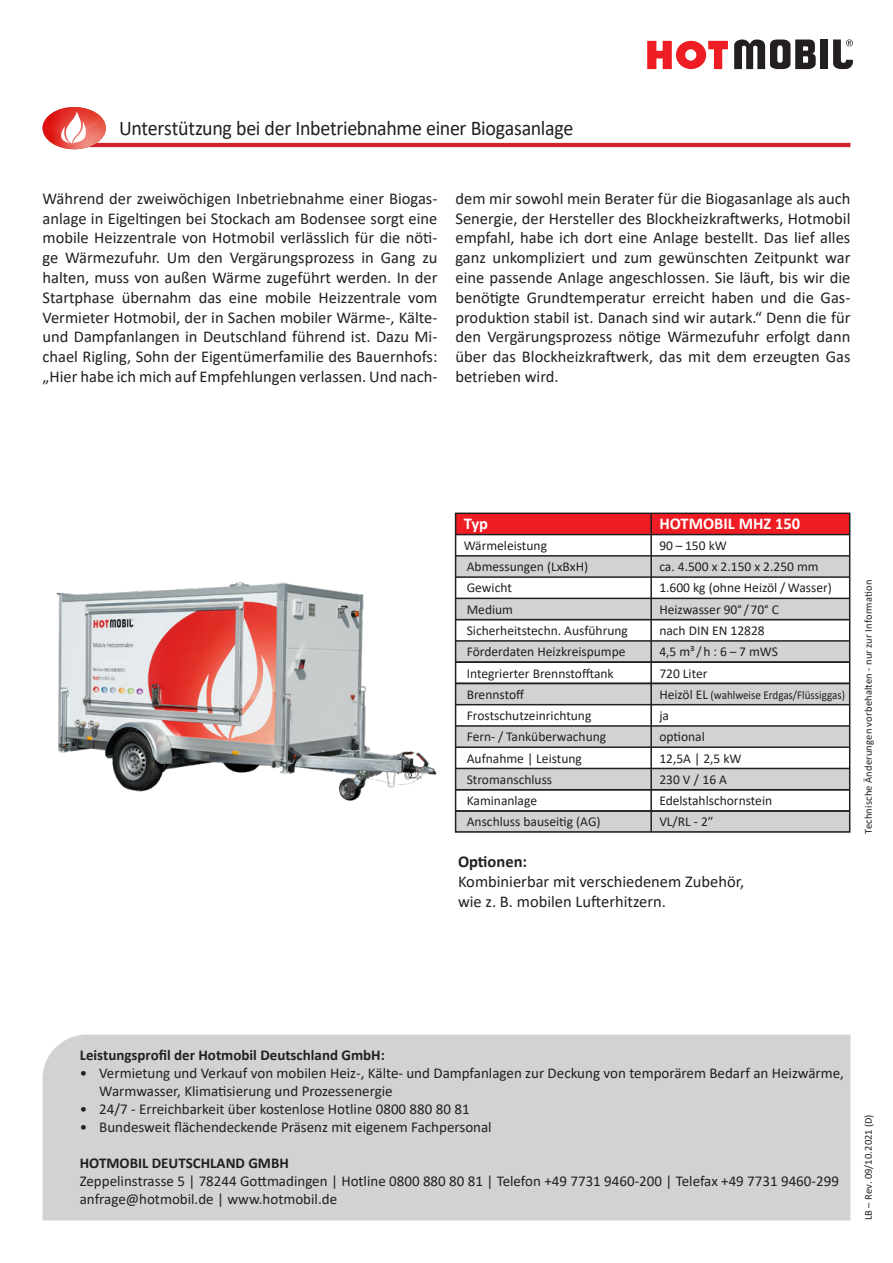
<style>
.page{position:relative;width:893px;height:1263px;background:#fff}
.page>*{position:absolute;margin:0;border:0;box-sizing:border-box;transform-origin:0 0}
.t1{font:21px "Calibri";letter-spacing:-.02em;color:#231f20;scale:.95 1}
.t2{font:16.5px/19.8px "Calibri";color:#231f20;text-align:justify}
.t3{font:700 16.5px "Calibri";color:#fff}
.t4{font:700 16.5px "Calibri";color:#231f20}
.t5{font:15px "Calibri";color:#231f20}
.t6{font:700 15px "Calibri";color:#231f20}
.t7{font:13.5px "Calibri";color:#231f20}
.t8{font:12px "Calibri";color:#231f20;scale:.92 1}
.t9{font:10.5px "Calibri";letter-spacing:.015em;color:#231f20}
.s1{font-size:13.5px}
</style>
<div class="page">
<hr style="left:74px;top:143px;width:776px;height:4px;background:#d1232a">
<svg style="left:43px;top:107px;width:63px;height:42px"></svg>
<svg style="left:734px;top:40px;width:82px;height:29px"></svg>
<svg style="left:647px;top:41px;width:81px;height:28px"></svg>
<div style="left:820px;top:40px;width:8px;height:29px;background:#231f20"></div>
<svg style="left:833px;top:39px;width:20px;height:30px"></svg>
<img style="left:56px;top:582px;width:381px;height:219px">
<div style="left:43px;top:1035px;width:807px;height:185px;background:#d1d2d4"></div>
<div style="left:456px;top:513px;width:394px;height:21px;background:#ee1d23"></div>
<div style="left:456px;top:556px;width:394px;height:21px;background:#d1d2d4"></div>
<div style="left:456px;top:599px;width:394px;height:21px;background:#d1d2d4"></div>
<div style="left:456px;top:641px;width:394px;height:21px;background:#d1d2d4"></div>
<div style="left:456px;top:683px;width:394px;height:22px;background:#d1d2d4"></div>
<div style="left:456px;top:726px;width:394px;height:21px;background:#d1d2d4"></div>
<div style="left:456px;top:768px;width:394px;height:22px;background:#d1d2d4"></div>
<div style="left:456px;top:811px;width:394px;height:21px;background:#d1d2d4"></div>
<div style="left:455px;top:513px;width:395px;height:320px;border:2px solid #231f20"></div>
<hr style="left:455px;top:534px;width:395px;height:1px;background:#231f20">
<hr style="left:455px;top:555px;width:395px;height:2px;background:#231f20">
<hr style="left:455px;top:576px;width:395px;height:2px;background:#231f20">
<hr style="left:455px;top:598px;width:395px;height:1px;background:#231f20">
<hr style="left:455px;top:640px;width:395px;height:2px;background:#231f20">
<hr style="left:455px;top:683px;width:395px;height:1px;background:#231f20">
<hr style="left:455px;top:704px;width:395px;height:1px;background:#231f20">
<hr style="left:455px;top:725px;width:395px;height:2px;background:#231f20">
<hr style="left:455px;top:746px;width:395px;height:2px;background:#231f20">
<hr style="left:455px;top:768px;width:395px;height:1px;background:#231f20">
<hr style="left:455px;top:789px;width:395px;height:1px;background:#231f20">
<hr style="left:455px;top:810px;width:395px;height:2px;background:#231f20">
<hr style="left:650px;top:513px;width:2px;height:319px;background:#231f20">
<hr style="left:455px;top:619px;width:395px;height:1px;background:#231f20">
<hr style="left:455px;top:661px;width:395px;height:2px;background:#231f20">
<p class="t1" style="left:119px;top:113px;width:480px">Unterstützung bei der Inbetriebnahme einer Biogasanlage</p>
<p class="t2" style="left:43px;top:188px;width:396px">Während der zweiwöchigen Inbetriebnahme einer Biogas&shy;anlage in Eigeltingen bei Stockach am Bodensee sorgt eine mobile Heizzentrale von Hotmobil verlässlich für die nöti&shy;ge Wärmezufuhr. Um den Vergärungsprozess in Gang zu halten, muss von außen Wärme zugeführt werden. In der Startphase übernahm das eine mobile Heizzentrale vom Vermieter Hotmobil, der in Sachen mobiler Wärme-, Kälte&shy;und Dampfanlangen in Deutschland führend ist. Dazu Mi&shy;chael Rigling, Sohn der Eigentümerfamilie des Bauernhofs: „Hier habe ich mich auf Empfehlungen verlassen. Und nach-</p>
<p class="t2" style="left:455px;top:188px;width:396px">dem mir sowohl mein Berater für die Biogasanlage als auch Senergie, der Hersteller des Blockheizkraftwerks, Hotmobil empfahl, habe ich dort eine Anlage bestellt. Das lief alles ganz unkompliziert und zum gewünschten Zeitpunkt war eine passende Anlage angeschlossen. Sie läuft, bis wir die benötigte Grundtemperatur erreicht haben und die Gas&shy;produktion stabil ist. Danach sind wir autark.“ Denn die für den Vergärungsprozess nötige Wärmezufuhr erfolgt dann über das Blockheizkraftwerk, das mit dem erzeugten Gas betrieben wird.</p>
<p class="t3" style="left:464px;top:511px;width:26px">Typ</p>
<p class="t3" style="left:659px;top:511px;width:142px">HOTMOBIL MHZ 150</p>
<p class="t7" style="left:464px;top:536px;width:85px">Wärmeleistung</p>
<p class="t7" style="left:659px;top:536px;width:69px">90 – 150 kW</p>
<p class="t7" style="left:467px;top:557px;width:123px">Abmessungen (LxBxH)</p>
<p class="t7" style="left:659px;top:557px;width:161px">ca. 4.500 x 2.150 x 2.250 mm</p>
<p class="t7" style="left:467px;top:579px;width:47px">Gewicht</p>
<p class="t7" style="left:659px;top:579px;width:174px">1.600 kg (ohne Heizöl / Wasser)</p>
<p class="t7" style="left:467px;top:600px;width:48px">Medium</p>
<p class="t7" style="left:659px;top:600px;width:121px">Heizwasser 90° / 70° C</p>
<p class="t7" style="left:467px;top:621px;width:163px">Sicherheitstechn. Ausführung</p>
<p class="t7" style="left:659px;top:621px;width:107px">nach DIN EN 12828</p>
<p class="t7" style="left:467px;top:642px;width:160px">Förderdaten Heizkreispumpe</p>
<p class="t7" style="left:659px;top:642px;width:120px">4,5 m³ / h : 6 – 7 mWS</p>
<p class="t7" style="left:467px;top:664px;width:148px">Integrierter Brennstofftank</p>
<p class="t7" style="left:659px;top:664px;width:50px">720 Liter</p>
<p class="t7" style="left:467px;top:685px;width:59px">Brennstoff</p>
<p class="t8" style="left:659px;top:686px;width:203px"><span class="s1">Heizöl EL</span> (wahlweise Erdgas/Flüssiggas)</p>
<p class="t7" style="left:467px;top:706px;width:126px">Frostschutzeinrichtung</p>
<p class="t7" style="left:659px;top:706px;width:11px">ja</p>
<p class="t7" style="left:467px;top:727px;width:141px">Fern- / Tanküberwachung</p>
<p class="t7" style="left:659px;top:727px;width:47px">optional</p>
<p class="t7" style="left:467px;top:749px;width:117px">Aufnahme | Leistung</p>
<p class="t7" style="left:659px;top:749px;width:84px">12,5A | 2,5 kW</p>
<p class="t7" style="left:467px;top:770px;width:87px">Stromanschluss</p>
<p class="t7" style="left:659px;top:770px;width:69px">230 V / 16 A</p>
<p class="t7" style="left:467px;top:791px;width:72px">Kaminanlage</p>
<p class="t7" style="left:659px;top:791px;width:114px">Edelstahlschornstein</p>
<p class="t7" style="left:467px;top:812px;width:135px">Anschluss bauseitig (AG)</p>
<p class="t7" style="left:659px;top:812px;width:56px">VL/RL - 2″</p>
<p class="t4" style="left:458px;top:850px;width:71px">Optionen:</p>
<p class="t2" style="left:458px;top:871px;width:288px">Kombinierbar mit verschiedenem Zubehör,</p>
<p class="t2" style="left:458px;top:891px;width:210px">wie z. B. mobilen Lufterhitzern.</p>
<p class="t9" style="left:861px;top:834px;width:256px;rotate:-90deg">Technische Änderungen vorbehalten - nur zur Information</p>
<p class="t6" style="left:80px;top:1044px;width:307px">Leistungsprofil der Hotmobil Deutschland GmbH:</p>
<p class="t5" style="left:80px;top:1062px;width:766px">• Vermietung und Verkauf von mobilen Heiz-, Kälte- und Dampfanlagen zur Deckung von temporärem Bedarf an Heizwärme,</p>
<p class="t5" style="left:99px;top:1080px;width:295px">Warmwasser, Klimatisierung und Prozessenergie</p>
<p class="t5" style="left:80px;top:1098px;width:391px">• 24/7 - Erreichbarkeit über kostenlose Hotline 0800 880 80 81</p>
<p class="t5" style="left:80px;top:1116px;width:413px">• Bundesweit flächendeckende Präsenz mit eigenem Fachpersonal</p>
<p class="t6" style="left:80px;top:1152px;width:211px">HOTMOBIL DEUTSCHLAND GMBH</p>
<p class="t5" style="left:80px;top:1170px;width:761px">Zeppelinstrasse 5 | 78244 Gottmadingen | Hotline 0800 880 80 81 | Telefon +49 7731 9460-200 | Telefax +49 7731 9460-299</p>
<p class="t5" style="left:80px;top:1188px;width:259px">anfrage@hotmobil.de | www.hotmobil.de</p>
<p class="t9" style="left:861px;top:1220px;width:108px;rotate:-90deg">LB – Rev. 09/10.2021 (D)</p>
</div>
